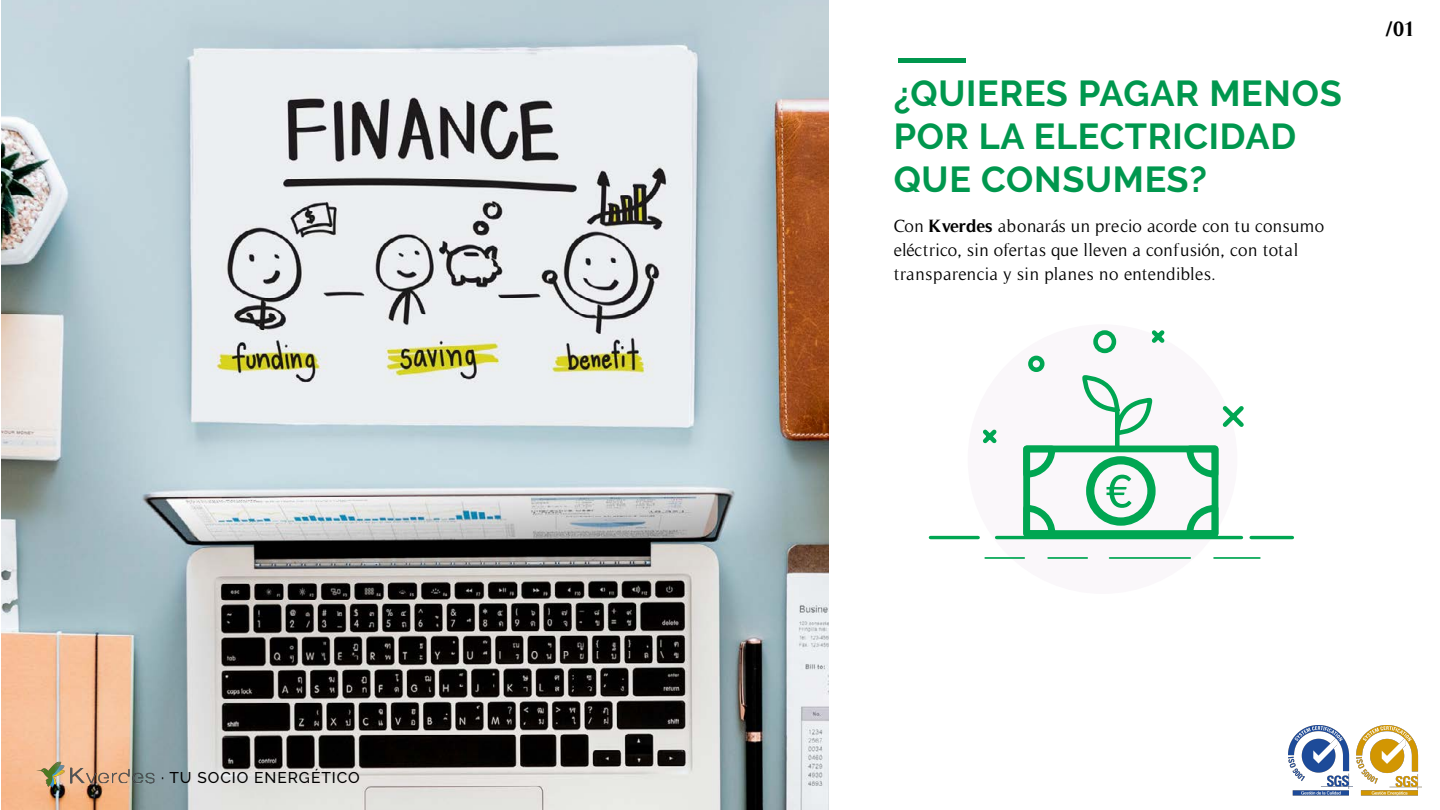
<style>
.page{position:relative;width:1440px;height:810px;background:#fff}
.page>*{position:absolute;margin:0;border:0;box-sizing:border-box;transform-origin:0 0}
.t1{font:700 36px/43.2px "Raleway";letter-spacing:.02em;color:#00974e}
.t2{font:700 21px "Timeless";color:#000}
.t3{font:18px/24px "Timeless";letter-spacing:.02em;color:#000}
.t4{font:500 15.52px "Raleway";letter-spacing:.06em;color:#000}
.s1{font-weight:700}
</style>
<div class="page">
<img style="left:1px;top:0;width:827px;height:810px">
<div style="left:968px;top:324px;width:269px;height:270px;background:#faf7fa;border-radius:50%"></div>
<hr style="left:930px;top:536px;width:48px;height:3px;background:#00a652">
<hr style="left:1251px;top:536px;width:41px;height:3px;background:#00a652">
<hr style="left:985px;top:557px;width:39px;height:2px;background:#00a652">
<hr style="left:1048px;top:557px;width:39px;height:2px;background:#00a652">
<hr style="left:1110px;top:557px;width:80px;height:2px;background:#00a652">
<hr style="left:1214px;top:557px;width:46px;height:2px;background:#00a652">
<svg style="left:979px;top:330px;width:265px;height:210px"></svg>
<div style="left:899px;top:58px;width:67px;height:5px;background:#00974e"></div>
<img style="left:37px;top:760px;width:119px;height:28px">
<img style="left:1289px;top:726px;width:63px;height:70px">
<img style="left:1356px;top:725px;width:65px;height:71px">
<p class="t4" style="left:161px;top:769px;width:200px">· TU SOCIO ENERGÉTICO</p>
<h1 class="t1" style="left:894px;top:72px;width:449px">¿QUIERES PAGAR MENOS<br>POR LA ELECTRICIDAD<br>QUE CONSUMES?</h1>
<p class="t3" style="left:894px;top:214px;width:432px">Con <span class="s1">Kverdes</span> abonarás un precio acorde con tu consumo eléctrico, sin ofertas que lleven a confusión, con total transparencia y sin planes no entendibles.</p>
<p class="t2" style="left:1386px;top:16px;width:29px">/01</p>
</div>
